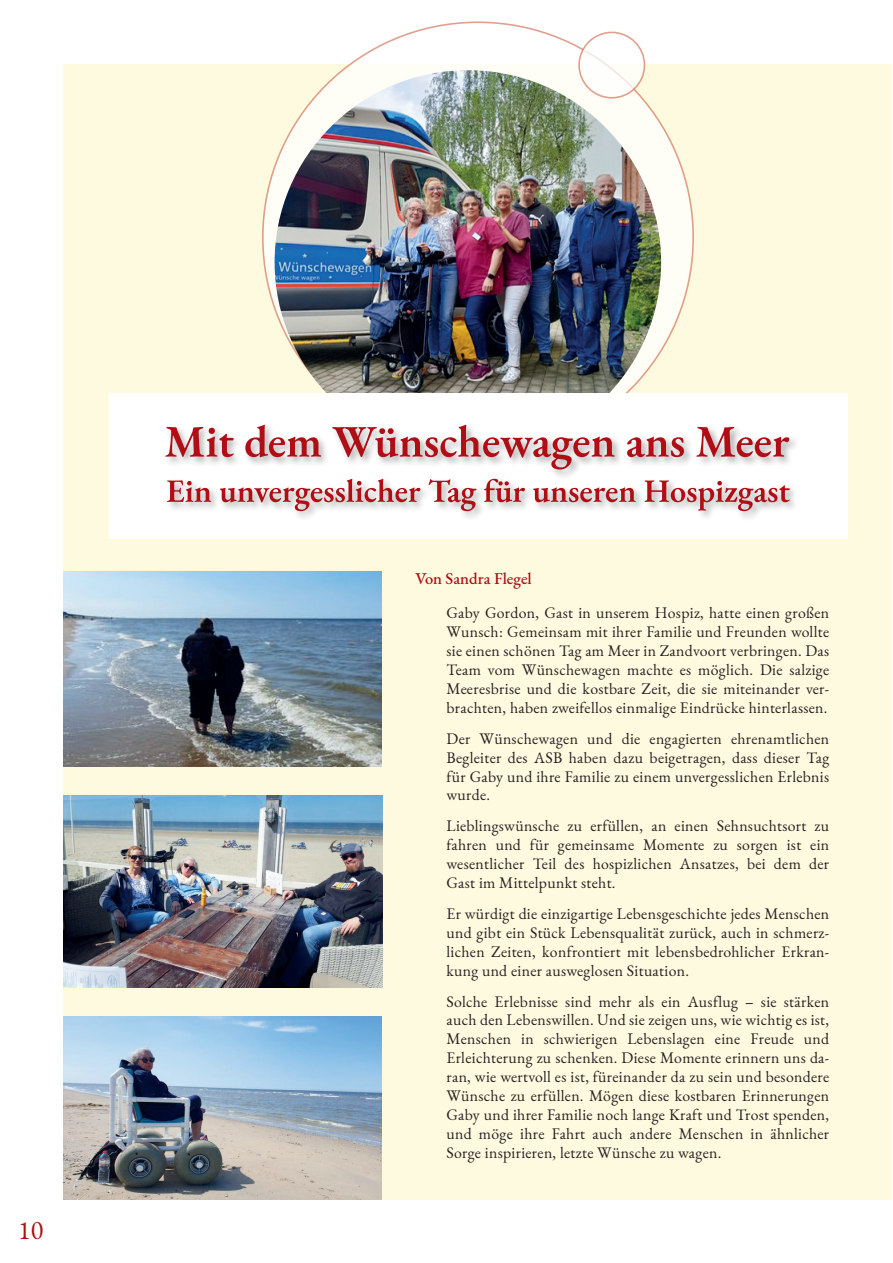
<style>
.page{position:relative;width:893px;height:1263px;background:#fff}
.page>*{position:absolute;margin:0;border:0;box-sizing:border-box;transform-origin:0 0}
.t1{font:26.1px "EB Garamond";color:#b00d15}
.t2{font:500 16.5px "EB Garamond";color:#b00d15}
.t3{font:15.75px/18.9px "EB Garamond";letter-spacing:.02em;color:#231f20;text-align:justify}
</style>
<div class="page">
<div style="left:64px;top:64px;width:828px;height:1135px;background:#fefadf"></div>
<img style="left:64px;top:796px;width:318px;height:191px">
<img style="left:64px;top:572px;width:317px;height:194px">
<img style="left:64px;top:1016px;width:317px;height:183px">
<div style="left:263px;top:22px;width:430px;height:431px;background:#fefdf6;border-radius:50%"></div>
<img style="left:275px;top:70px;width:386px;height:323px">
<div style="left:579px;top:32px;width:65px;height:66px;background:#fff;border-radius:50%"></div>
<div style="left:578px;top:32px;width:67px;height:67px;border:2px solid #d58269;border-radius:50%"></div>
<div style="left:109px;top:393px;width:739px;height:146px;background:#fff"></div>
<svg style="left:165px;top:425px;width:624px;height:44px"></svg>
<svg style="left:167px;top:479px;width:623px;height:32px"></svg>
<p class="t1" style="left:18px;top:1213px;width:27px">10</p>
<p class="t2" style="left:415px;top:567px;width:118px">Von Sandra Flegel</p>
<p class="t3" style="left:446px;top:604px;width:384px">Gaby Gordon, Gast in unserem Hospiz, hatte einen großen Wunsch: Gemeinsam mit ihrer Familie und Freunden wollte sie einen schönen Tag am Meer in Zandvoort verbringen. Das Team vom Wünschewagen machte es möglich. Die salzige Meeresbrise und die kostbare Zeit, die sie miteinander ver&shy;brachten, haben zweifellos einmalige Eindrücke hinterlassen.</p>
<p class="t3" style="left:446px;top:729px;width:384px">Der Wünschewagen und die engagierten ehrenamtlichen Begleiter des ASB haben dazu beigetragen, dass dieser Tag für Gaby und ihre Familie zu einem unvergesslichen Erlebnis wurde.</p>
<p class="t3" style="left:446px;top:817px;width:384px">Lieblingswünsche zu erfüllen, an einen Sehnsuchtsort zu fahren und für gemeinsame Momente zu sorgen ist ein wesentlicher Teil des hospizlichen Ansatzes, bei dem der Gast im Mittelpunkt steht.</p>
<p class="t3" style="left:446px;top:904px;width:384px">Er würdigt die einzigartige Lebensgeschichte jedes Menschen und gibt ein Stück Lebensqualität zurück, auch in schmerz&shy;lichen Zeiten, konfrontiert mit lebensbedrohlicher Erkran&shy;kung und einer ausweglosen Situation.</p>
<p class="t3" style="left:446px;top:992px;width:384px">Solche Erlebnisse sind mehr als ein Ausflug – sie stärken auch den Lebenswillen. Und sie zeigen uns, wie wichtig es ist, Menschen in schwierigen Lebenslagen eine Freude und Erleichterung zu schenken. Diese Momente erinnern uns da&shy;ran, wie wertvoll es ist, füreinander da zu sein und besondere Wünsche zu erfüllen. Mögen diese kostbaren Erinnerungen Gaby und ihrer Familie noch lange Kraft und Trost spenden, und möge ihre Fahrt auch andere Menschen in ähnlicher Sorge inspirieren, letzte Wünsche zu wagen.</p>
</div>
